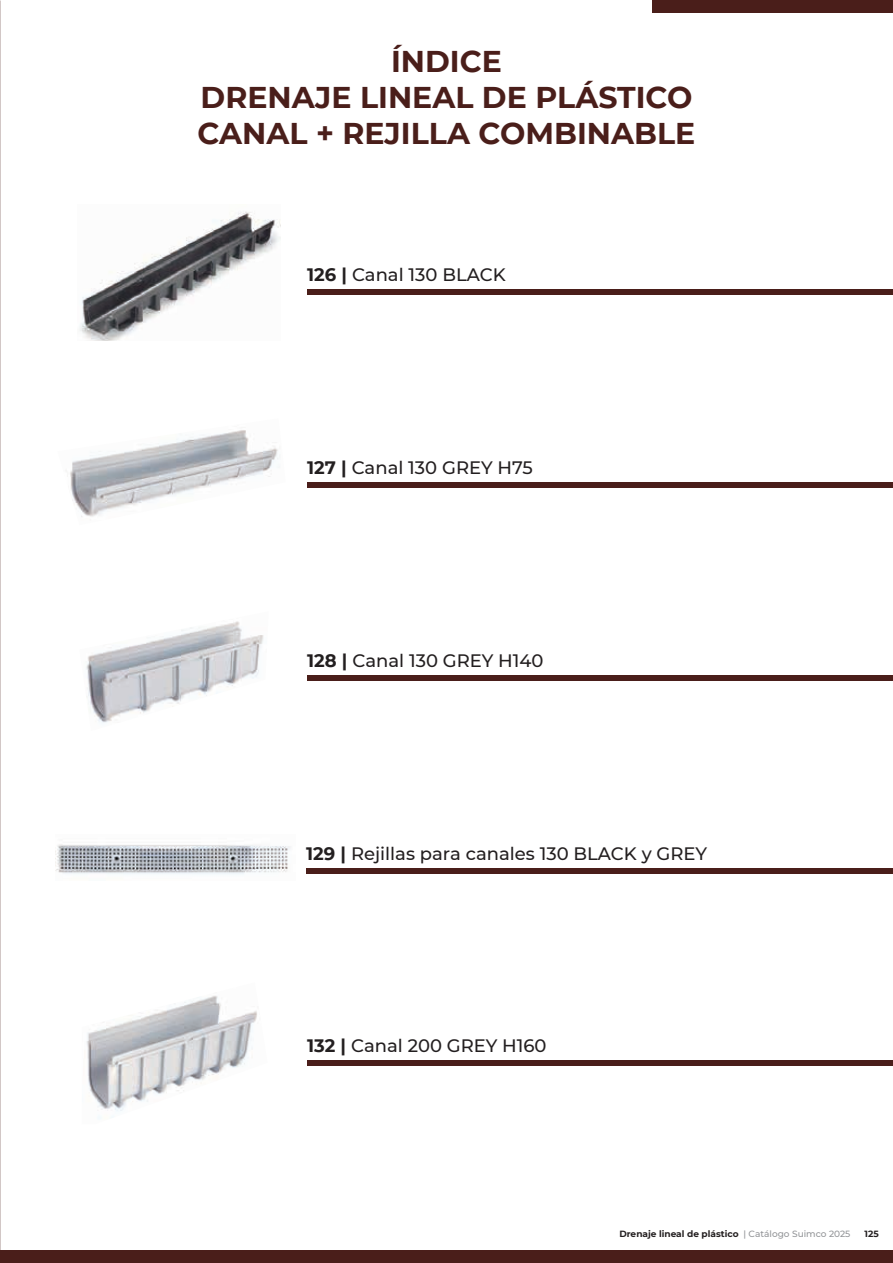
<style>
.page{position:relative;width:893px;height:1263px;background:#fff}
.page>*{position:absolute;margin:0;border:0;box-sizing:border-box;transform-origin:0 0}
.t1{font:700 30px/36px "Montserrat";color:#4a1e1a;text-align:center}
.t2{font:500 18px "Montserrat";color:#231f20}
.t3{font:700 9px "Montserrat";color:#231f20}
.s1{font-weight:700}
.s2{font-weight:500;color:#939598}
</style>
<div class="page">
<div style="left:0;top:1250px;width:893px;height:13px;background:#4a1e1a"></div>
<div style="left:653px;top:0;width:240px;height:13px;background:#4a1e1a"></div>
<img style="left:66px;top:430px;width:212px;height:87px">
<img style="left:80px;top:211px;width:201px;height:129px">
<div style="left:307px;top:482px;width:586px;height:6px;background:#4a1e1a"></div>
<div style="left:307px;top:290px;width:586px;height:5px;background:#4a1e1a"></div>
<div style="left:307px;top:675px;width:586px;height:6px;background:#4a1e1a"></div>
<div style="left:307px;top:1061px;width:586px;height:5px;background:#4a1e1a"></div>
<div style="left:306px;top:868px;width:587px;height:5px;background:#4a1e1a"></div>
<img style="left:86px;top:621px;width:178px;height:102px">
<img style="left:86px;top:995px;width:171px;height:124px">
<img style="left:55px;top:844px;width:236px;height:30px">
<h1 class="t1" style="left:198px;top:41px;width:499px">ÍNDICE<br>DRENAJE LINEAL DE PLÁSTICO<br>CANAL + REJILLA COMBINABLE</h1>
<p class="t2" style="left:307px;top:262px;width:200px"><span class="s1">126 |</span> Canal 130 BLACK</p>
<p class="t2" style="left:307px;top:455px;width:227px"><span class="s1">127 |</span> Canal 130 GREY H75</p>
<p class="t2" style="left:307px;top:648px;width:238px"><span class="s1">128 |</span> Canal 130 GREY H140</p>
<p class="t2" style="left:306px;top:841px;width:402px"><span class="s1">129 |</span> Rejillas para canales 130 BLACK y GREY</p>
<p class="t2" style="left:307px;top:1033px;width:241px"><span class="s1">132 |</span> Canal 200 GREY H160</p>
<p class="t3" style="left:619px;top:1228px;width:233px">Drenaje lineal de plástico <span class="s2">| Catálogo Suimco 2025</span></p>
<p class="t3" style="left:865px;top:1228px;width:16px">125</p>
</div>
